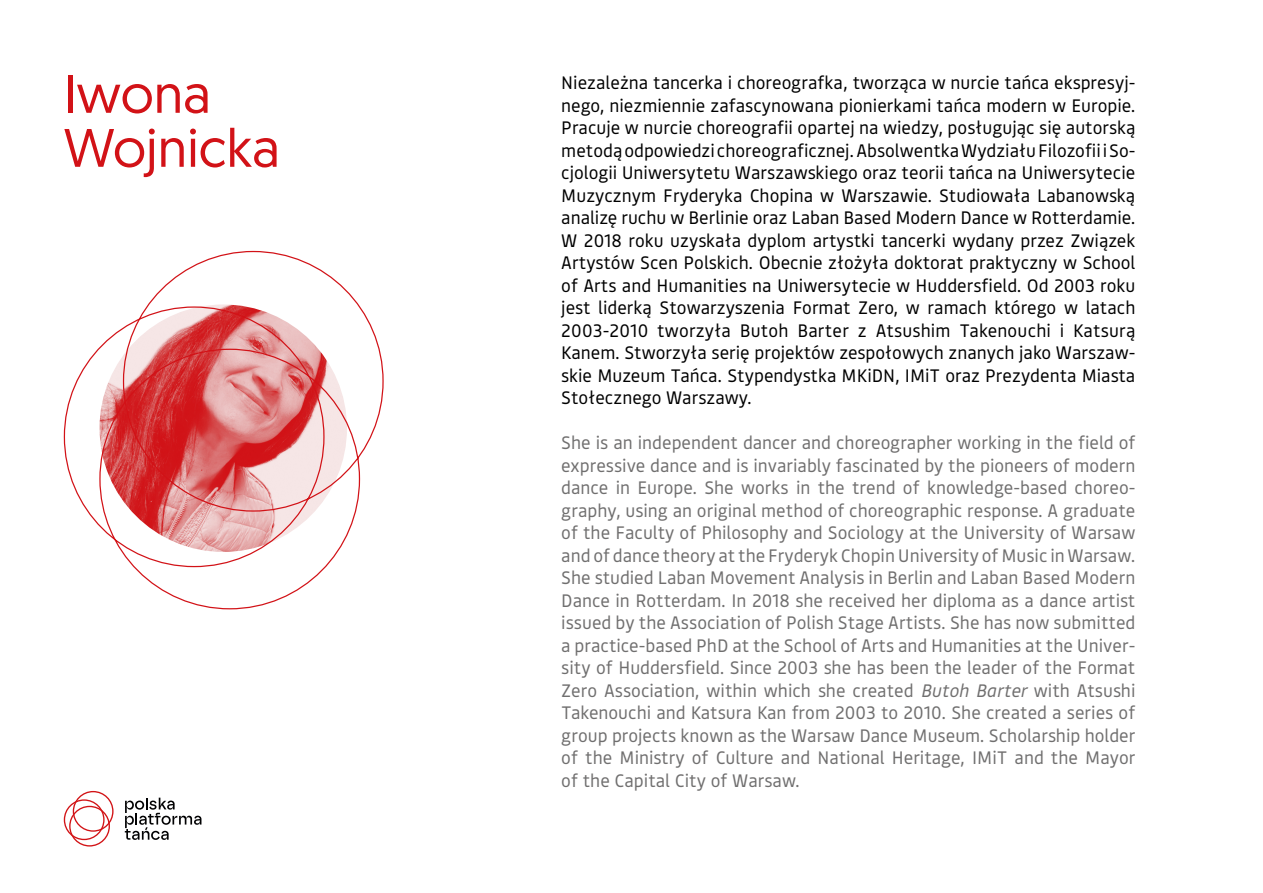
<style>
.page{position:relative;width:1263px;height:893px;background:#fff}
.page>*{position:absolute;margin:0;border:0;box-sizing:border-box;transform-origin:0 0}
.t1{font:54px "Geomanist";color:#d21217}
.t2{font:18px/22.5px "Bould";color:#706f6f;text-align:justify}
.t3{font:18px/22.5px "Bould";color:#000;text-align:justify}
.s1{font-style:italic}
</style>
<div class="page">
<svg style="left:63px;top:250px;width:321px;height:360px"></svg>
<svg style="left:125px;top:798px;width:76px;height:42px"></svg>
<svg style="left:64px;top:791px;width:50px;height:55px"></svg>
<p class="t1" style="left:64px;top:59px;width:148px">Iwona</p>
<p class="t1" style="left:64px;top:113px;width:218px">Wojnicka</p>
<p class="t3" style="left:561px;top:71px;width:576px">Niezależna tancerka i choreografka, tworząca w nurcie tańca ekspresyj&shy;nego, niezmiennie zafascynowana pionierkami tańca modern w Europie.<br>Pracuje w nurcie choreografii opartej na wiedzy, posługując się autorską metodą odpowiedzi choreograficznej. Absolwentka Wydziału Filozofii i So&shy;cjologii Uniwersytetu Warszawskiego oraz teorii tańca na Uniwersytecie Muzycznym Fryderyka Chopina w Warszawie. Studiowała Labanowską analizę ruchu w Berlinie oraz Laban Based Modern Dance w Rotterdamie.<br>W 2018 roku uzyskała dyplom artystki tancerki wydany przez Związek Artystów Scen Polskich. Obecnie złożyła doktorat praktyczny w School of Arts and Humanities na Uniwersytecie w Huddersfield. Od 2003 roku jest liderką Stowarzyszenia Format Zero, w ramach którego w latach 2003-2010 tworzyła Butoh Barter z Atsushim Takenouchi i Katsurą Kanem. Stworzyła serię projektów zespołowych znanych jako Warszaw&shy;skie Muzeum Tańca. Stypendystka MKiDN, IMiT oraz Prezydenta Miasta Stołecznego Warszawy.</p>
<p class="t2" style="left:561px;top:431px;width:576px">She is an independent dancer and choreographer working in the field of expressive dance and is invariably fascinated by the pioneers of modern dance in Europe. She works in the trend of knowledge-based choreo&shy;graphy, using an original method of choreographic response. A graduate of the Faculty of Philosophy and Sociology at the University of Warsaw and of dance theory at the Fryderyk Chopin University of Music in Warsaw.<br>She studied Laban Movement Analysis in Berlin and Laban Based Modern Dance in Rotterdam. In 2018 she received her diploma as a dance artist issued by the Association of Polish Stage Artists. She has now submitted a practice-based PhD at the School of Arts and Humanities at the Univer&shy;sity of Huddersfield. Since 2003 she has been the leader of the Format Zero Association, within which she created <span class="s1">Butoh Barter</span> with Atsushi Takenouchi and Katsura Kan from 2003 to 2010. She created a series of group projects known as the Warsaw Dance Museum. Scholarship holder of the Ministry of Culture and National Heritage, IMiT and the Mayor of the Capital City of Warsaw.</p>
</div>
